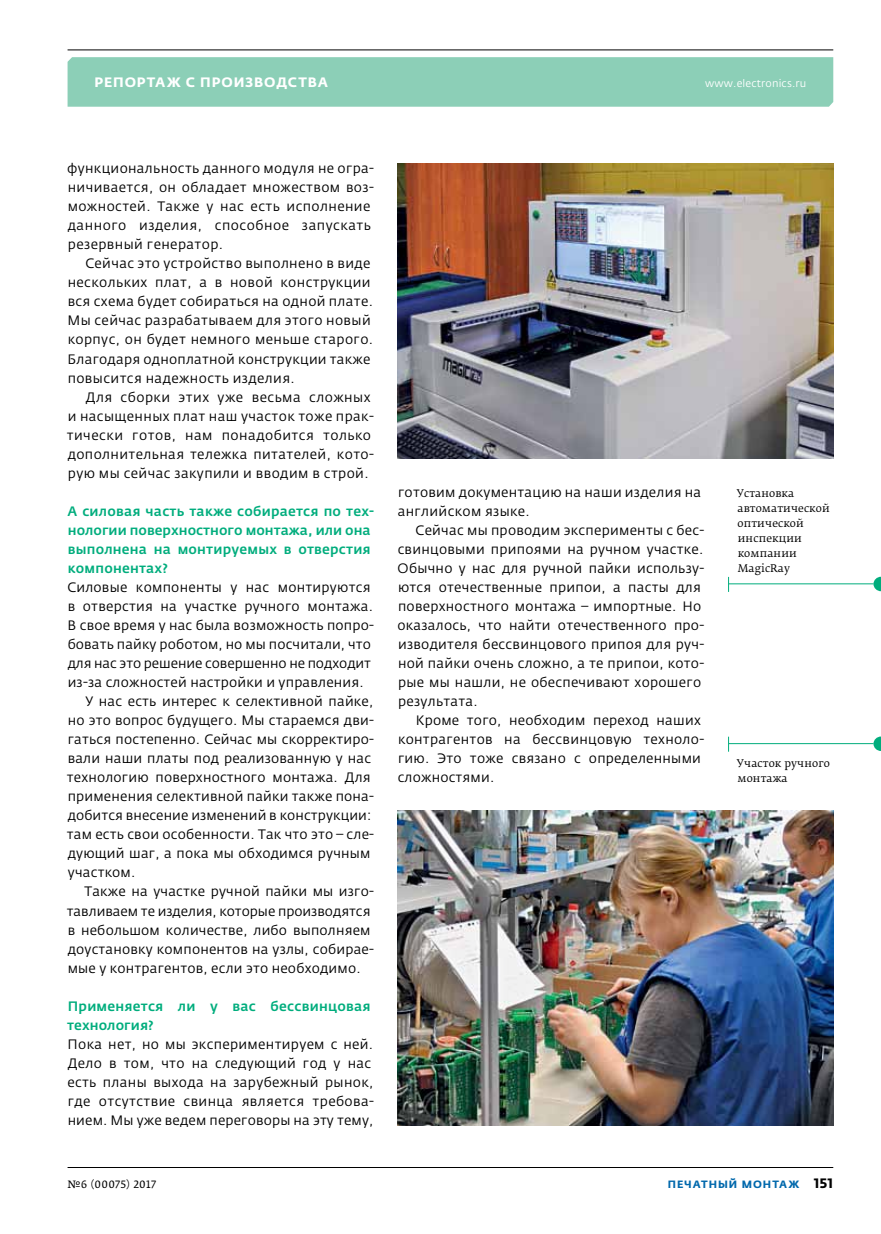
<style>
.page{position:relative;width:881px;height:1234px;background:#fff}
.page>*{position:absolute;margin:0;border:0;box-sizing:border-box;transform-origin:0 0}
.t1{font:13.5px/19px "Fedra Sans Pro";letter-spacing:.02em;color:#000}
.t2{font:500 13.5px/19px "Fedra Sans Pro";letter-spacing:.015em;color:#00ad7d}
.t3{font:13.5px "Fedra Sans Pro";color:#000}
.t4{font:13.5px "Fedra Sans Pro";letter-spacing:-.005em;color:#000}
.t5{font:700 13.5px "Fedra Sans Alt Pro";letter-spacing:.06em;color:#fff}
.t6{font:10.5px/15px "Fedra Serif B Pro";letter-spacing:.005em;color:#000}
.t7{font:10.5px "Fedra Sans Pro";letter-spacing:.015em;color:#fff}
.t8{font:700 10.5px "Fedra Sans Alt Pro";letter-spacing:.09em;color:#0068ac}
.t9{font:10.5px "Fedra Serif A Pro";letter-spacing:.035em;color:#000}
.s1{font-family:"Fedra Sans Pro";font-size:13.5px;color:#000}
</style>
<div class="page">
<div style="left:67px;top:57px;width:765px;height:50px;background:#8ccfb7"></div>
<hr style="left:67px;top:49px;width:765px;height:1px;background:#000">
<hr style="left:68px;top:1166px;width:764px;height:1px;background:#000">
<img style="left:398px;top:164px;width:434px;height:294px">
<img style="left:398px;top:810px;width:434px;height:314px">
<svg style="left:873px;top:576px;width:7px;height:16px"></svg>
<svg style="left:728px;top:576px;width:1px;height:15px"></svg>
<hr style="left:728px;top:583px;width:145px;height:1px;background:#00ad7d">
<svg style="left:873px;top:736px;width:7px;height:15px"></svg>
<svg style="left:728px;top:736px;width:1px;height:15px"></svg>
<hr style="left:728px;top:743px;width:145px;height:1px;background:#00ad7d">
<p class="t5" style="left:95px;top:74px;width:235px">Репортаж с производства</p>
<p class="t7" style="left:705px;top:77px;width:102px">www.electronics.ru</p>
<p class="t1" style="left:67px;top:159px;width:308px">функциональность данного модуля не огра&shy;ничивается, он обладает множеством воз&shy;можностей. Также у нас есть исполнение данного изделия, способное запускать резервный генератор.</p>
<p class="t1" style="left:68px;top:254px;width:307px;text-indent:18px">Сейчас это устройство выполнено в виде нескольких плат, а в новой конструкции вся схема будет собираться на одной плате.<br>Мы сейчас разрабатываем для этого новый корпус, он будет немного меньше старого.<br>Благодаря одноплатной конструкции также повысится надежность изделия.</p>
<p class="t1" style="left:67px;top:387px;width:308px;text-indent:19px">Для сборки этих уже весьма сложных и насыщенных плат наш участок тоже прак&shy;тически готов, нам понадобится только дополнительная тележка питателей, кото&shy;рую мы сейчас закупили и вводим в строй.</p>
<p class="t2" style="left:67px;top:501px;width:308px">А силовая часть также собирается по тех&shy;нологии поверхностного монтажа, или она выполнена на монтируемых в отверстия компонентах?</p>
<p class="t1" style="left:67px;top:577px;width:304px">Силовые компоненты у нас монтируются</p>
<p class="t1" style="left:68px;top:596px;width:307px">в отверстия на участке ручного монтажа.</p>
<p class="t1" style="left:68px;top:615px;width:308px">В свое время у нас была возможность попро-</p>
<p class="t1" style="left:68px;top:634px;width:305px">бовать пайку роботом, но мы посчитали, что</p>
<p class="t4" style="left:68px;top:654px;width:305px">для нас это решение совершенно не подходит</p>
<p class="t1" style="left:68px;top:672px;width:297px">из-за сложностей настройки и управления.</p>
<p class="t1" style="left:85px;top:691px;width:289px">У нас есть интерес к селективной пайке,</p>
<p class="t1" style="left:68px;top:710px;width:307px">но это вопрос будущего. Мы стараемся дви-</p>
<p class="t1" style="left:68px;top:729px;width:307px">гаться постепенно. Сейчас мы скорректиро-</p>
<p class="t1" style="left:68px;top:748px;width:305px">вали наши платы под реализованную у нас</p>
<p class="t1" style="left:67px;top:767px;width:305px">технологию поверхностного монтажа. Для</p>
<p class="t1" style="left:68px;top:786px;width:308px">применения селективной пайки также пона-</p>
<p class="t1" style="left:68px;top:806px;width:305px">добится внесение изменений в конструкции:</p>
<p class="t1" style="left:67px;top:825px;width:308px">там есть свои особенности. Так что это – сле-</p>
<p class="t1" style="left:68px;top:844px;width:304px">дующий шаг, а пока мы обходимся ручным</p>
<p class="t1" style="left:68px;top:863px;width:69px">участком.</p>
<p class="t1" style="left:84px;top:882px;width:291px">Также на участке ручной пайки мы изго-</p>
<p class="t3" style="left:67px;top:902px;width:305px">тавливаем те изделия, которые производятся</p>
<p class="t1" style="left:68px;top:920px;width:304px">в небольшом количестве, либо выполняем</p>
<p class="t1" style="left:68px;top:939px;width:307px">доустановку компонентов на узлы, собирае-</p>
<p class="t1" style="left:68px;top:958px;width:294px">мые у контрагентов, если это необходимо.</p>
<p class="t2" style="left:67px;top:996px;width:305px">П рименяется ли у вас бессвинцовая технология?</p>
<p class="t1" style="left:67px;top:1034px;width:308px">Пока нет, но мы экспериментируем с ней.<br>Дело в том, что на следующий год у нас есть планы выхода на зарубежный рынок, где отсутствие свинца является требова&shy;нием. Мы уже ведем переговоры на эту тему,</p>
<p class="t1" style="left:397px;top:482px;width:304px">готовим документацию на наши изделия на английском языке.</p>
<p class="t1" style="left:397px;top:520px;width:308px;text-indent:18px">Сейчас мы проводим эксперименты с бес&shy;свинцовыми припоями на ручном участке.<br>Обычно у нас для ручной пайки использу&shy;ются отечественные припои, а пасты для поверхностного монтажа – импортные. Но оказалось, что найти отечественного про&shy;изводителя бессвинцового припоя для руч&shy;ной пайки очень сложно, а те припои, кото&shy;рые мы нашли, не обеспечивают хорошего результата.</p>
<p class="t1" style="left:397px;top:710px;width:308px;text-indent:18px">Кроме того, необходим переход наших контрагентов на бессвинцовую техноло&shy;гию. Это тоже связано с определенными сложностями.</p>
<p class="t6" style="left:736px;top:485px;width:95px">Установка автоматической оптической инспекции компании<br>MagicRay</p>
<p class="t6" style="left:736px;top:756px;width:95px">Участок ручного монтажа</p>
<p class="t9" style="left:67px;top:1177px;width:90px">№6 (00075) 2017</p>
<p class="t8" style="left:667px;top:1177px;width:167px">печатный монтаж <span class="s1">151</span></p>
</div>
